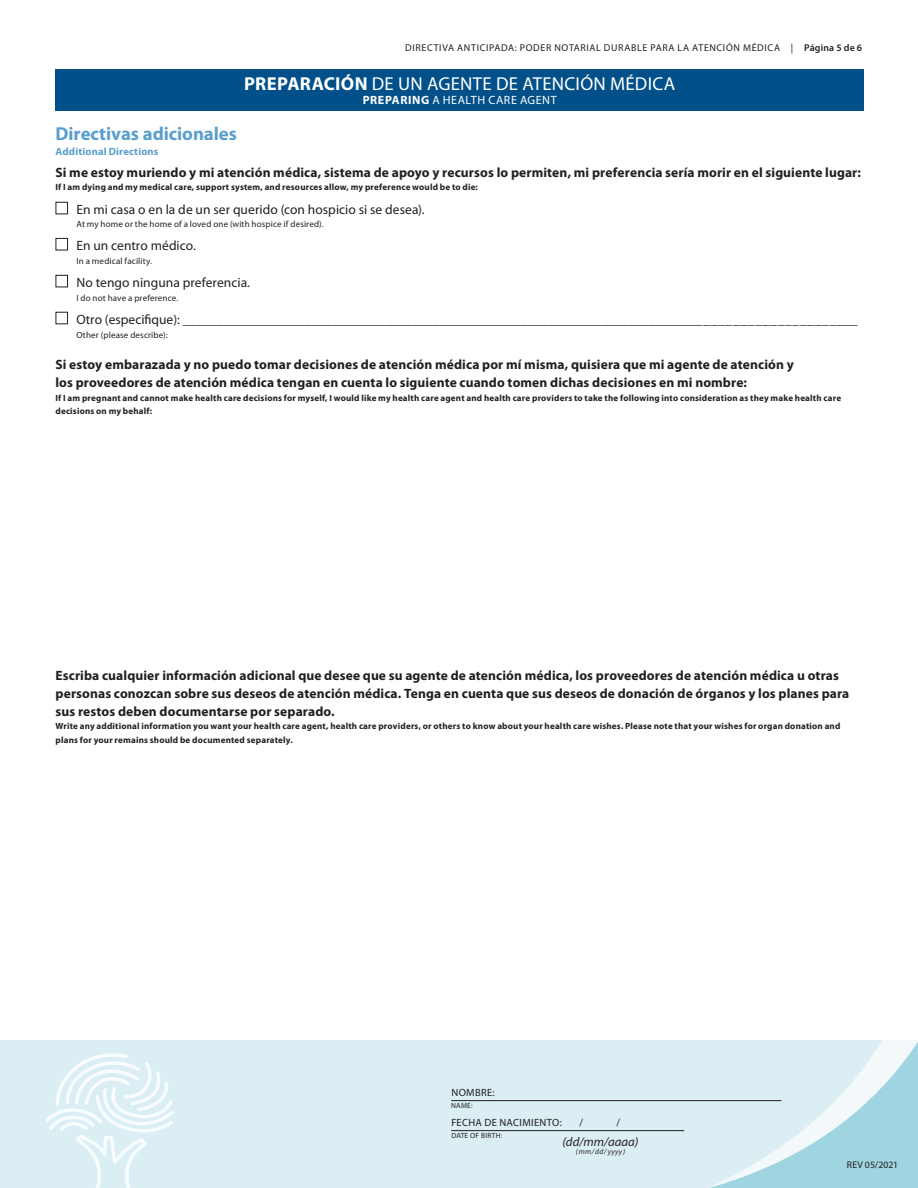
<style>
.page{position:relative;width:918px;height:1188px;background:#fff}
.page>*{position:absolute;margin:0;border:0;box-sizing:border-box;transform-origin:0 0}
.Resources_Form_Text{font:18.75px "Myriad Pro";letter-spacing:.015em;color:#fff}
.t1{font:700 18.75px "Myriad Pro";letter-spacing:-.005em;color:#5a9fce}
.t2{font:700 13.5px/18px "Myriad Pro";letter-spacing:.01em;color:#231f20}
.t3{font:13.5px "Myriad Pro";color:#231f20}
.Resources_Form_Text-2{font:italic 12.75px "Myriad Pro";color:#231f20}
.Resources_Form_Text-3{font:12px "Myriad Pro";letter-spacing:.045em;color:#fff}
.Resources_Form_Text-4{font:10.5px "Myriad Pro";letter-spacing:.03em;color:#231f20}
.t4{font:700 10.5px "Myriad Pro";letter-spacing:.015em;color:#5a9fce}
.t5{font:9.9px "Myriad Pro";letter-spacing:.065em;color:#231f20}
.t6{font:9.75px "Myriad Pro";letter-spacing:.005em;color:#231f20}
.t7{font:700 9px/13.5px "Myriad Pro";letter-spacing:.02em;color:#231f20}
.t8{font:9px "Myriad Pro";letter-spacing:.02em;color:#231f20}
.t9{font:7.5px "Myriad Pro";letter-spacing:.03em;color:#231f20}
.Resources_Form_Text-5{font:italic 7.5px "Myriad Pro";letter-spacing:.055em;color:#231f20}
.s1{font-weight:600}
.s2{font-weight:700}
</style>
<div class="page">
<div style="left:55px;top:202px;width:13px;height:12px;border:1px solid #231f20"></div>
<div style="left:55px;top:238px;width:13px;height:12px;border:1px solid #231f20"></div>
<div style="left:55px;top:275px;width:13px;height:12px;border:1px solid #231f20"></div>
<div style="left:55px;top:312px;width:13px;height:12px;border:1px solid #231f20"></div>
<div style="left:56px;top:69px;width:808px;height:41px;background:#015089"></div>
<div style="left:0;top:1041px;width:918px;height:147px;background:#dbeef3"></div>
<svg style="left:570px;top:1041px;width:348px;height:147px"></svg>
<hr style="left:451px;top:1100px;width:330px;height:1px;background:#231f20">
<hr style="left:451px;top:1130px;width:233px;height:1px;background:#231f20">
<svg style="left:46px;top:1053px;width:128px;height:135px"></svg>
<p class="t5" style="left:405px;top:42px;width:458px">DIRECTIVA ANTICIPADA: PODER NOTARIAL DURABLE PARA LA ATENCIÓN MÉDICA | <span class="s1">Página 5 de 6</span></p>
<p class="Resources_Form_Text" style="left:244px;top:72px;width:433px"><span class="s2">PREPARACIÓN</span> DE UN AGENTE DE ATENCIÓN MÉDICA</p>
<p class="Resources_Form_Text-3" style="left:363px;top:93px;width:196px"><span class="s2">PREPARING</span> A HEALTH CARE AGENT</p>
<p class="t1" style="left:56px;top:122px;width:183px">Directivas adicionales</p>
<p class="t4" style="left:56px;top:145px;width:104px">Additional Directions</p>
<p class="t2" style="left:56px;top:163px;width:807px">Si me estoy muriendo y mi atención médica, sistema de apoyo y recursos lo permiten, mi preferencia sería morir en el siguiente lugar:</p>
<p class="t7" style="left:56px;top:180px;width:424px">If I am dying and my medical care, support system, and resources allow, my preference would be to die:</p>
<p class="t3" style="left:76px;top:201px;width:350px">En mi casa o en la de un ser querido (con hospicio si se desea).</p>
<p class="t8" style="left:76px;top:218px;width:249px">At my home or the home of a loved one (with hospice if desired).</p>
<p class="t3" style="left:76px;top:238px;width:121px">En un centro médico.</p>
<p class="t8" style="left:76px;top:255px;width:77px">In a medical facility.</p>
<p class="t3" style="left:76px;top:275px;width:175px">No tengo ninguna preferencia.</p>
<p class="t8" style="left:76px;top:292px;width:103px">I do not have a preference.</p>
<p class="t3" style="left:76px;top:311px;width:782px">Otro (especifique): __________________________________________________________________________________________________</p>
<p class="t8" style="left:76px;top:329px;width:93px">Other (please describe):</p>
<p class="t2" style="left:56px;top:355px;width:740px">Si estoy embarazada y no puedo tomar decisiones de atención médica por mí misma, quisiera que mi agente de atención y los proveedores de atención médica tengan en cuenta lo siguiente cuando tomen dichas decisiones en mi nombre:</p>
<p class="t7" style="left:56px;top:391px;width:787px">If I am pregnant and cannot make health care decisions for myself, I would like my health care agent and health care providers to take the following into consideration as they make health care decisions on my behalf:</p>
<p class="t2" style="left:56px;top:666px;width:795px">Escriba cualquier información adicional que desee que su agente de atención médica, los proveedores de atención médica u otras personas conozcan sobre sus deseos de atención médica. Tenga en cuenta que sus deseos de donación de órganos y los planes para sus restos deben documentarse por separado.</p>
<p class="t7" style="left:56px;top:719px;width:786px">Write any additional information you want your health care agent, health care providers, or others to know about your health care wishes. Please note that your wishes for organ donation and plans for your remains should be documented separately.</p>
<p class="Resources_Form_Text-4" style="left:451px;top:1086px;width:45px">NOMBRE:</p>
<p class="Resources_Form_Text-4" style="left:451px;top:1116px;width:112px">FECHA DE NACIMIENTO:</p>
<p class="Resources_Form_Text-4" style="left:580px;top:1116px;width:5px">/</p>
<p class="Resources_Form_Text-4" style="left:617px;top:1116px;width:5px">/</p>
<p class="Resources_Form_Text-2" style="left:562px;top:1134px;width:78px">(dd/mm/aaaa)</p>
<p class="t9" style="left:451px;top:1101px;width:23px">NAME:</p>
<p class="t9" style="left:451px;top:1131px;width:52px">DATE OF BIRTH:</p>
<p class="Resources_Form_Text-5" style="left:576px;top:1147px;width:51px">(mm/dd/yyyy)</p>
<p class="t6" style="left:847px;top:1159px;width:53px">REV 05/2021</p>
</div>
